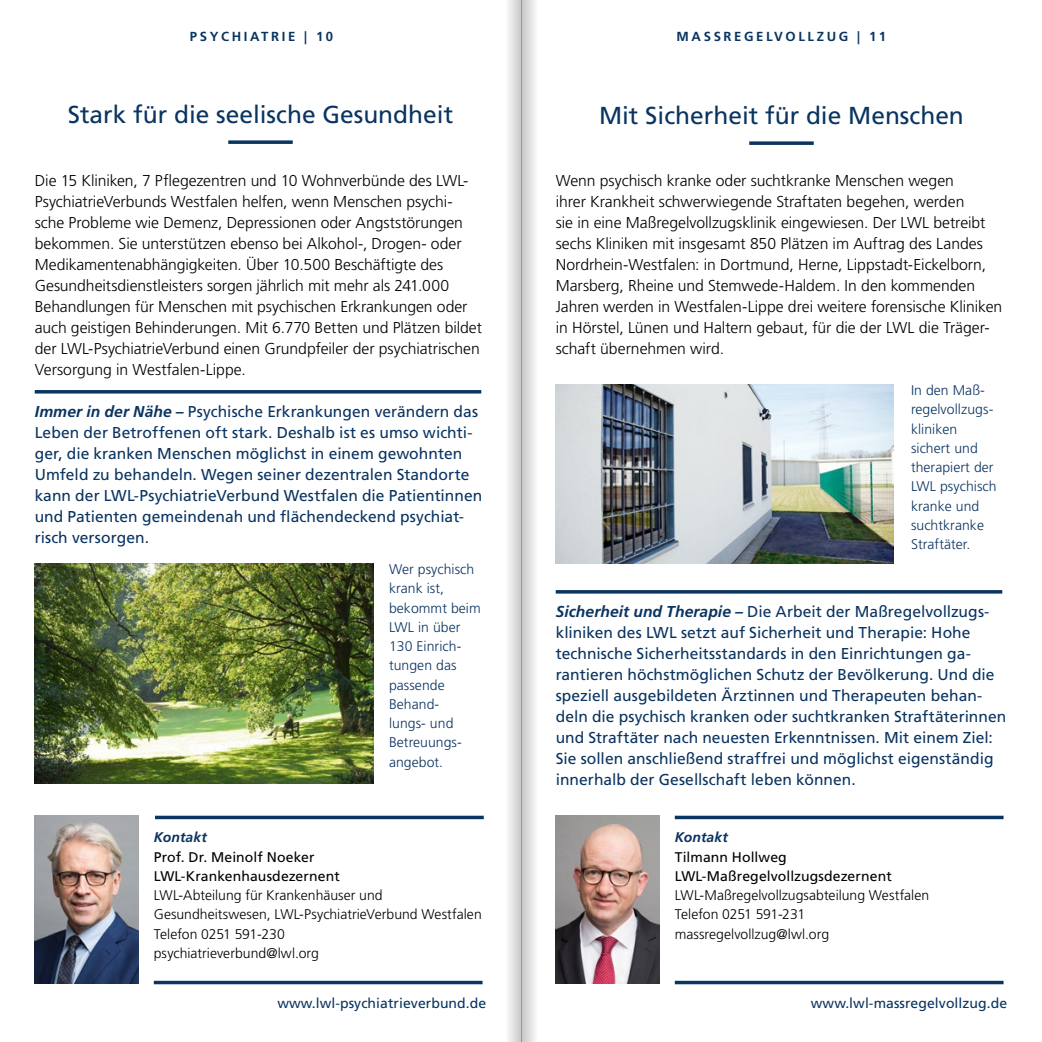
<style>
.page{position:relative;width:1042px;height:1042px;background:#fff}
.page>*{position:absolute;margin:0;border:0;box-sizing:border-box;transform-origin:0 0}
.t1{font:24.5px "Frutiger LT Std";color:#0a3461}
.t2{font:300 15.75px/21px "Frutiger LT Std";letter-spacing:-.005em;color:#000}
.t3{font:15.75px/21px "Frutiger LT Std";color:#0a3461}
.t4{font:300 14px/19.2px "Frutiger LT Std";color:#000}
.t5{font:300 14px/19.2px "Frutiger LT Std";letter-spacing:.005em;color:#0a3461}
.t6{font:14px "Frutiger LT Std";letter-spacing:.005em;color:#000}
.t7{font:14px "Frutiger LT Std";letter-spacing:.005em;color:#0a3461}
.t8{font:italic 700 14px "Frutiger LT Std";letter-spacing:.005em;color:#0a3461}
.t9{font:700 13.12px "Frutiger LT Std";letter-spacing:.2em;color:#0a3461}
.s1{font-weight:700;font-style:italic}
</style>
<div class="page">
<svg style="left:749px;top:141px;width:65px;height:4px"></svg>
<hr style="left:556px;top:590px;width:446px;height:3px;background:#0a3461">
<hr style="left:675px;top:816px;width:328px;height:3px;background:#0a3461">
<hr style="left:675px;top:981px;width:328px;height:3px;background:#0a3461">
<img style="left:556px;top:816px;width:104px;height:168px">
<img style="left:556px;top:384px;width:338px;height:180px">
<svg style="left:228px;top:140px;width:65px;height:4px"></svg>
<hr style="left:35px;top:390px;width:446px;height:3px;background:#0a3461">
<hr style="left:155px;top:816px;width:329px;height:3px;background:#0a3461">
<hr style="left:154px;top:981px;width:328px;height:3px;background:#0a3461">
<img style="left:35px;top:816px;width:104px;height:168px">
<img style="left:35px;top:564px;width:338px;height:219px">
<svg style="left:521px;top:0;width:14px;height:1042px"></svg>
<div style="left:499px;top:0;width:22px;height:1042px;background:linear-gradient(to right,#fff,#cfcfcf)"></div>
<h2 class="t9" style="left:190px;top:29px;width:145px">PSYCHIATRIE | 10</h2>
<h3 class="t1" style="left:68px;top:100px;width:387px">Stark für die seelische Gesundheit</h3>
<p class="t2" style="left:35px;top:170px;width:449px">Die 15 Kliniken, 7 Pflegezentren und 10 Wohnverbünde des LWL-PsychiatrieVerbunds Westfalen helfen, wenn Menschen psychi&shy;sche Probleme wie Demenz, Depressionen oder Angststörungen bekommen. Sie unterstützen ebenso bei Alkohol-, Drogen- oder Medikamentenabhängigkeiten. Über 10.500 Beschäftigte des Gesundheitsdienstleisters sorgen jährlich mit mehr als 241.000<br>Behandlungen für Menschen mit psychischen Erkrankungen oder auch geistigen Behinderungen. Mit 6.770 Betten und Plätzen bildet der LWL-PsychiatrieVerbund einen Grundpfeiler der psychiatrischen Versorgung in Westfalen-Lippe.</p>
<p class="t3" style="left:35px;top:401px;width:449px"><span class="s1">Immer in der Nähe –</span> Psychische Erkrankungen verändern das Leben der Betroffenen oft stark. Deshalb ist es umso wichti&shy;ger, die kranken Menschen möglichst in einem gewohnten Umfeld zu behandeln. Wegen seiner dezentralen Standorte kann der LWL-PsychiatrieVerbund Westfalen die Patientinnen und Patienten gemeindenah und flächendeckend psychiat&shy;risch versorgen.</p>
<p class="t5" style="left:389px;top:560px;width:93px">Wer psychisch krank ist, bekommt beim<br>LWL in über<br>130 Einrich&shy;tungen das passende<br>Behand-<br>lungs- und<br>Betreuungs&shy;angebot.</p>
<h4 class="t8" style="left:154px;top:829px;width:55px">Kontakt</h4>
<p class="t6" style="left:154px;top:848px;width:162px">Prof. Dr. Meinolf Noeker</p>
<p class="t6" style="left:154px;top:868px;width:187px">LWL-Krankenhausdezernent</p>
<p class="t4" style="left:154px;top:886px;width:329px">LWL-Abteilung für Krankenhäuser und<br>Gesundheitswesen, LWL-PsychiatrieVerbund Westfalen</p>
<p class="t4" style="left:154px;top:924px;width:132px">Telefon 0251 591-230</p>
<p class="t4" style="left:154px;top:943px;width:167px">psychiatrieverbund@lwl.org</p>
<p class="t7" style="left:277px;top:995px;width:210px">www.lwl-psychiatrieverbund.de</p>
<h2 class="t9" style="left:676px;top:29px;width:211px">MASSREGELVOLLZUG | 11</h2>
<h3 class="t1" style="left:599px;top:101px;width:366px">Mit Sicherheit für die Menschen</h3>
<p class="t2" style="left:556px;top:170px;width:448px">Wenn psychisch kranke oder suchtkranke Menschen wegen<br>ihrer Krankheit schwerwiegende Straftaten begehen, werden<br>sie in eine Maßregelvollzugsklinik eingewiesen. Der LWL betreibt sechs Kliniken mit insgesamt 850 Plätzen im Auftrag des Landes Nordrhein-Westfalen: in Dortmund, Herne, Lippstadt-Eickelborn, Marsberg, Rheine und Stemwede-Haldem. In den kommenden Jahren werden in Westfalen-Lippe drei weitere forensische Kliniken in Hörstel, Lünen und Haltern gebaut, für die der LWL die Träger&shy;schaft übernehmen wird.</p>
<p class="t5" style="left:911px;top:381px;width:87px">In den Maß&shy;regelvollzugs&shy;kliniken sichert und therapiert der<br>LWL psychisch kranke und suchtkranke<br>Straftäter.</p>
<p class="t3" style="left:556px;top:601px;width:452px"><span class="s1">Sicherheit und Therapie –</span> Die Arbeit der Maßregelvollzugs&shy;kliniken des LWL setzt auf Sicherheit und Therapie: Hohe technische Sicherheitsstandards in den Einrichtungen ga&shy;rantieren höchstmöglichen Schutz der Bevölkerung. Und die speziell ausgebildeten Ärztinnen und Therapeuten behan&shy;deln die psychisch kranken oder suchtkranken Straftäterinnen und Straftäter nach neuesten Erkenntnissen. Mit einem Ziel:<br>Sie sollen anschließend straffrei und möglichst eigenständig innerhalb der Gesellschaft leben können.</p>
<h4 class="t8" style="left:675px;top:829px;width:55px">Kontakt</h4>
<p class="t6" style="left:675px;top:848px;width:114px">Tilmann Hollweg</p>
<p class="t6" style="left:675px;top:868px;width:218px">LWL-Maßregelvollzugsdezernent</p>
<p class="t4" style="left:675px;top:886px;width:256px">LWL-Maßregelvollzugsabteilung Westfalen</p>
<p class="t4" style="left:675px;top:905px;width:132px">Telefon 0251 591-231</p>
<p class="t4" style="left:675px;top:924px;width:156px">massregelvollzug@lwl.org</p>
<p class="t7" style="left:811px;top:995px;width:198px">www.lwl-massregelvollzug.de</p>
</div>
